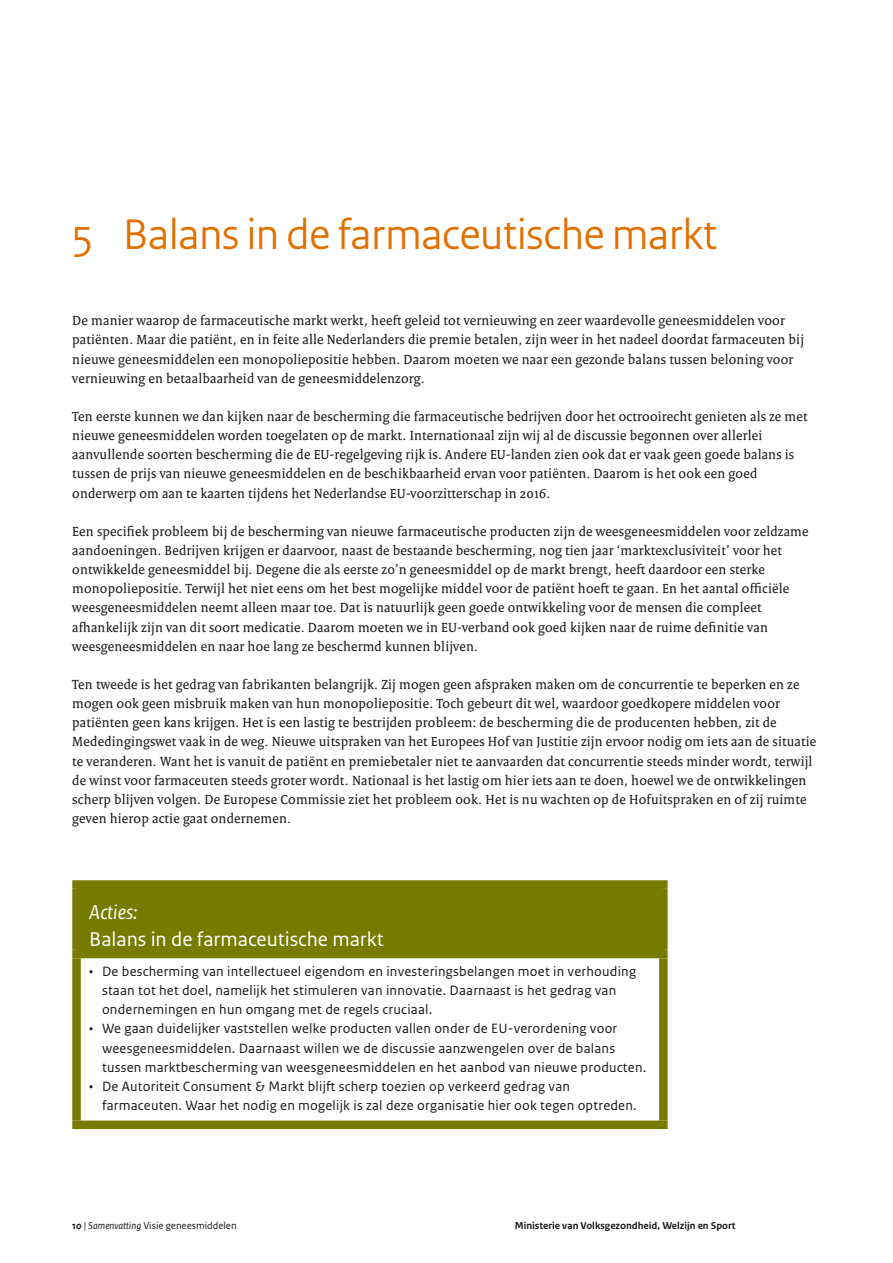
<style>
.page{position:relative;width:893px;height:1263px;background:#fff}
.page>*{position:absolute;margin:0;border:0;box-sizing:border-box;transform-origin:0 0}
.t1{font:45px "Rijksoverheid Sans Heading";color:#e17000}
.t2{font:21px "Rijksoverheid Sans Text";color:#fff}
.t3{font:italic 21px "Rijksoverheid Sans Text";color:#fff}
.t4{font:14.25px/19.2px "Rijksoverheid Serif";letter-spacing:.015em;color:#1a171c}
.t5{font:14.25px/19.2px "Rijksoverheid Sans Text";letter-spacing:.015em;color:#1a171c}
.t6{font:700 10.5px "Rijksoverheid Sans Text";color:#1a171c}
.t7{font:10.5px "Rijksoverheid Sans Text";color:#1a171c}
.s1{font-weight:700}
.s2{font-style:italic}
</style>
<div class="page">
<div style="left:77px;top:884px;width:586px;height:70px;background:#777c00"></div>
<div style="left:72px;top:880px;width:596px;height:9px;background:#777c00"></div>
<div style="left:72px;top:889px;width:9px;height:61px;background:#777c00"></div>
<div style="left:659px;top:889px;width:9px;height:61px;background:#777c00"></div>
<div style="left:72px;top:950px;width:596px;height:8px;background:#777c00"></div>
<div style="left:72px;top:958px;width:9px;height:162px;background:#777c00"></div>
<div style="left:659px;top:958px;width:9px;height:162px;background:#777c00"></div>
<div style="left:72px;top:1120px;width:596px;height:9px;background:#777c00"></div>
<h1 class="t1" style="left:72px;top:208px;width:646px">5 Balans in de farmaceutische markt</h1>
<p class="t4" style="left:72px;top:311px;width:733px">De manier waarop de farmaceutische markt werkt, heeft geleid tot vernieuwing en zeer waardevolle geneesmiddelen voor patiënten. Maar die patiënt, en in feite alle Nederlanders die premie betalen, zijn weer in het nadeel doordat farmaceuten bij nieuwe geneesmiddelen een monopoliepositie hebben. Daarom moeten we naar een gezonde balans tussen beloning voor vernieuwing en betaalbaarheid van de geneesmiddelenzorg.</p>
<p class="t4" style="left:72px;top:407px;width:737px">Ten eerste kunnen we dan kijken naar de bescherming die farmaceutische bedrijven door het octrooirecht genieten als ze met nieuwe geneesmiddelen worden toegelaten op de markt. Internationaal zijn wij al de discussie begonnen over allerlei aanvullende soorten bescherming die de EU-regelgeving rijk is. Andere EU-landen zien ook dat er vaak geen goede balans is tussen de prijs van nieuwe geneesmiddelen en de beschikbaarheid ervan voor patiënten. Daarom is het ook een goed onderwerp om aan te kaarten tijdens het Nederlandse EU-voorzitterschap in 2016.</p>
<p class="t4" style="left:72px;top:521px;width:738px">Een specifiek probleem bij de bescherming van nieuwe farmaceutische producten zijn de weesgeneesmiddelen voor zeldzame aandoeningen. Bedrijven krijgen er daarvoor, naast de bestaande bescherming, nog tien jaar ‘marktexclusiviteit’ voor het ontwikkelde geneesmiddel bij. Degene die als eerste zo’n geneesmiddel op de markt brengt, heeft daardoor een sterke monopoliepositie. Terwijl het niet eens om het best mogelijke middel voor de patiënt hoeft te gaan. En het aantal officiële weesgeneesmiddelen neemt alleen maar toe. Dat is natuurlijk geen goede ontwikkeling voor de mensen die compleet afhankelijk zijn van dit soort medicatie. Daarom moeten we in EU-verband ook goed kijken naar de ruime definitie van weesgeneesmiddelen en naar hoe lang ze beschermd kunnen blijven.</p>
<p class="t4" style="left:72px;top:675px;width:746px">Ten tweede is het gedrag van fabrikanten belangrijk. Zij mogen geen afspraken maken om de concurrentie te beperken en ze mogen ook geen misbruik maken van hun monopoliepositie. Toch gebeurt dit wel, waardoor goedkopere middelen voor patiënten geen kans krijgen. Het is een lastig te bestrijden probleem: de bescherming die de producenten hebben, zit de Mededingingswet vaak in de weg. Nieuwe uitspraken van het Europees Hof van Justitie zijn ervoor nodig om iets aan de situatie te veranderen. Want het is vanuit de patiënt en premiebetaler niet te aanvaarden dat concurrentie steeds minder wordt, terwijl de winst voor farmaceuten steeds groter wordt. Nationaal is het lastig om hier iets aan te doen, hoewel we de ontwikkelingen scherp blijven volgen. De Europese Commissie ziet het probleem ook. Het is nu wachten op de Hofuitspraken en of zij ruimte geven hierop actie gaat ondernemen.</p>
<h2 class="t3" style="left:89px;top:900px;width:50px">Acties:</h2>
<h2 class="t2" style="left:89px;top:927px;width:296px">Balans in de farmaceutische markt</h2>
<p class="t5" style="left:102px;top:962px;width:536px;text-indent:-13px">• De bescherming van intellectueel eigendom en investeringsbelangen moet in verhouding staan tot het doel, namelijk het stimuleren van innovatie. Daarnaast is het gedrag van ondernemingen en hun omgang met de regels cruciaal.</p>
<p class="t5" style="left:102px;top:1019px;width:546px;text-indent:-13px">• We gaan duidelijker vaststellen welke producten vallen onder de EU-verordening voor weesgeneesmiddelen. Daarnaast willen we de discussie aanzwengelen over de balans tussen marktbescherming van weesgeneesmiddelen en het aanbod van nieuwe producten.</p>
<p class="t5" style="left:102px;top:1077px;width:536px;text-indent:-13px">• De Autoriteit Consument &amp; Markt blijft scherp toezien op verkeerd gedrag van farmaceuten. Waar het nodig en mogelijk is zal deze organisatie hier ook tegen optreden.</p>
<p class="t7" style="left:72px;top:1219px;width:166px"><span class="s1">10</span> | <span class="s2">Samenvatting</span> Visie geneesmiddelen</p>
<p class="t6" style="left:515px;top:1219px;width:222px">Ministerie van Volksgezondheid, Welzijn en Sport</p>
</div>
